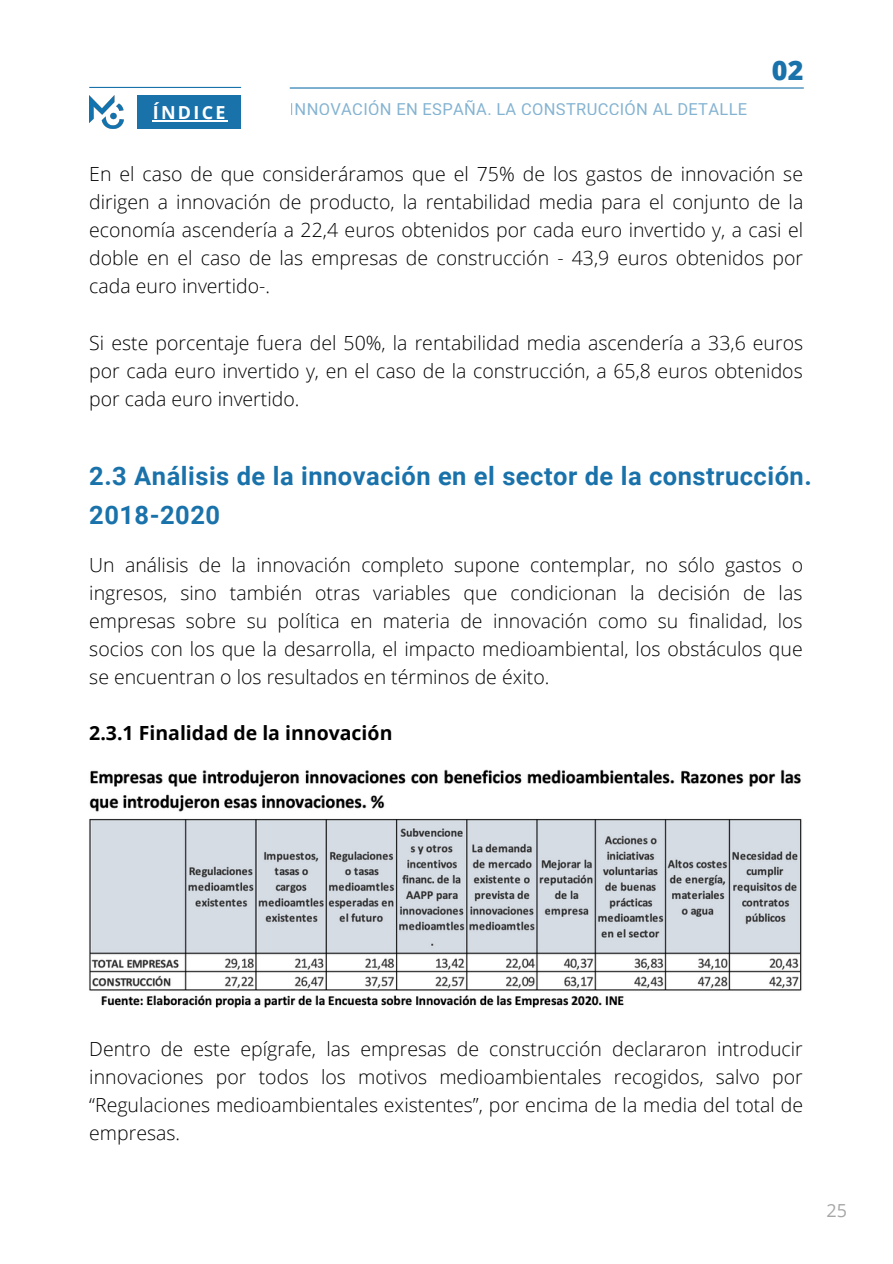
<style>
.page{position:relative;width:893px;height:1264px;background:#fff}
.page>*{position:absolute;margin:0;border:0;box-sizing:border-box;transform-origin:0 0}
.t1{font:800 26.85px "Open Sans";color:#1a72ab}
.t2{font:700 25.5px/38.2px "Roboto";letter-spacing:.02em;color:#1a72ab}
.t3{font:300 19.5px/28px "Open Sans";color:#000;text-align:justify}
.t4{font:700 19.5px "Open Sans";color:#000}
.t5{font:700 18px "Open Sans";letter-spacing:.13em;color:#fff}
.t6{font:18px "Open Sans";color:#a6a6a6}
.t7{font:16.5px "Roboto";letter-spacing:.02em;color:#1a72ab}
</style>
<div class="page">
<hr style="left:290px;top:87px;width:513px;height:2px;background:#1a72ab">
<hr style="left:89px;top:87px;width:152px;height:1px;background:#1a72ab">
<img style="left:89px;top:769px;width:713px;height:238px">
<img style="left:89px;top:95px;width:34px;height:34px">
<div style="left:137px;top:95px;width:104px;height:34px;background:#1a72ab"></div>
<hr style="left:153px;top:120px;width:75px;height:1px;background:#fff">
<p class="t5" style="left:153px;top:100px;width:74px">ÍNDICE</p>
<p class="t7" style="left:290px;top:99px;width:459px">INNOVACIÓN EN ESPAÑA. LA CONSTRUCCIÓN AL DETALLE</p>
<h1 class="t1" style="left:771px;top:51px;width:33px">02</h1>
<p class="t3" style="left:89px;top:159px;width:715px">En el caso de que consideráramos que el 75% de los gastos de innovación se dirigen a innovación de producto, la rentabilidad media para el conjunto de la economía ascendería a 22,4 euros obtenidos por cada euro invertido y, a casi el doble en el caso de las empresas de construcción - 43,9 euros obtenidos por cada euro invertido-.</p>
<p class="t3" style="left:89px;top:328px;width:715px">Si este porcentaje fuera del 50%, la rentabilidad media ascendería a 33,6 euros por cada euro invertido y, en el caso de la construcción, a 65,8 euros obtenidos por cada euro invertido.</p>
<h2 class="t2" style="left:89px;top:457px;width:724px">2.3 Análisis de la innovación en el sector de la construcción.<br>2018-2020</h2>
<p class="t3" style="left:89px;top:550px;width:715px">Un análisis de la innovación completo supone contemplar, no sólo gastos o ingresos, sino también otras variables que condicionan la decisión de las empresas sobre su política en materia de innovación como su finalidad, los socios con los que la desarrolla, el impacto medioambiental, los obstáculos que se encuentran o los resultados en términos de éxito.</p>
<p class="t4" style="left:89px;top:719px;width:305px">2.3.1 Finalidad de la innovación</p>
<p class="t3" style="left:89px;top:1034px;width:715px">Dentro de este epígrafe, las empresas de construcción declararon introducir innovaciones por todos los motivos medioambientales recogidos, salvo por “Regulaciones medioambientales existentes”, por encima de la media del total de empresas.</p>
<p class="t6" style="left:826px;top:1198px;width:22px">25</p>
</div>
